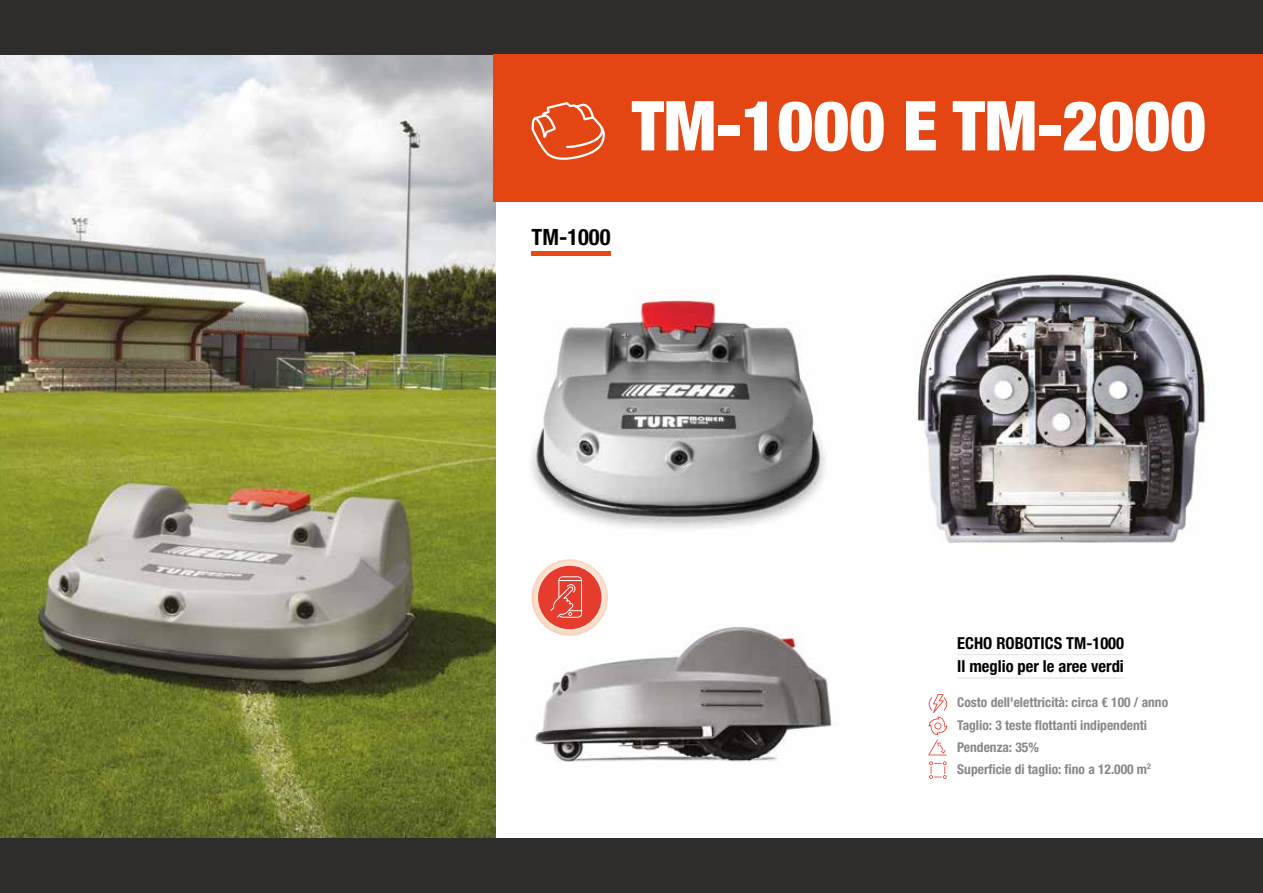
<style>
.page{position:relative;width:1263px;height:893px;background:#fff}
.page>*{position:absolute;margin:0;border:0;box-sizing:border-box;transform-origin:0 0}
.t1{font:900 condensed 69px "Helvetica Neue";color:#fff}
.t2{font:700 condensed 22.5px "Helvetica Neue";color:#000}
.t3{font:700 condensed 16.5px/23.4px "Helvetica Neue";color:#000}
.t4{font:700 condensed 13.5px/22.2px "Helvetica Neue";color:#878787}
.s1{font-style:inherit}
</style>
<div class="page">
<img style="left:0;top:54px;width:495px;height:785px">
<div style="left:0;top:839px;width:1263px;height:54px;background:#2e2d2c"></div>
<div style="left:0;top:0;width:1263px;height:54px;background:#2e2d2c"></div>
<div style="left:493px;top:54px;width:770px;height:148px;background:#e34612"></div>
<img style="left:531px;top:294px;width:296px;height:235px">
<img style="left:916px;top:274px;width:290px;height:269px">
<img style="left:534px;top:627px;width:303px;height:135px">
<svg style="left:531px;top:102px;width:74px;height:58px"></svg>
<hr style="left:531px;top:251px;width:80px;height:4px;background:#e84915">
<hr style="left:957px;top:654px;width:167px;height:1px;background:#eae9e9">
<hr style="left:957px;top:677px;width:167px;height:2px;background:#eae9e9">
<svg style="left:928px;top:694px;width:19px;height:61px"></svg>
<svg style="left:929px;top:761px;width:18px;height:18px"></svg>
<img style="left:531px;top:559px;width:77px;height:77px">
<div style="left:538px;top:566px;width:63px;height:63px;background:#e63c2d;border-radius:50%"></div>
<svg style="left:550px;top:576px;width:32px;height:42px"></svg>
<h1 class="t1" style="left:632px;top:83px;width:576px">TM-1000 E TM-2000</h1>
<h2 class="t2" style="left:531px;top:223px;width:80px">TM-1000</h2>
<p class="t3" style="left:957px;top:631px;width:168px">ECHO ROBOTICS TM-1000<br>Il meglio per le aree verdi</p>
<p class="t4" style="left:957px;top:691px;width:212px">Costo dell'elettricità: circa <span class="s1">€</span> 100 / anno Taglio: 3 teste flottanti indipendenti Pendenza: 35%<br>Superficie di taglio: fino a 12.000 m<sup>2</sup></p>
</div>
